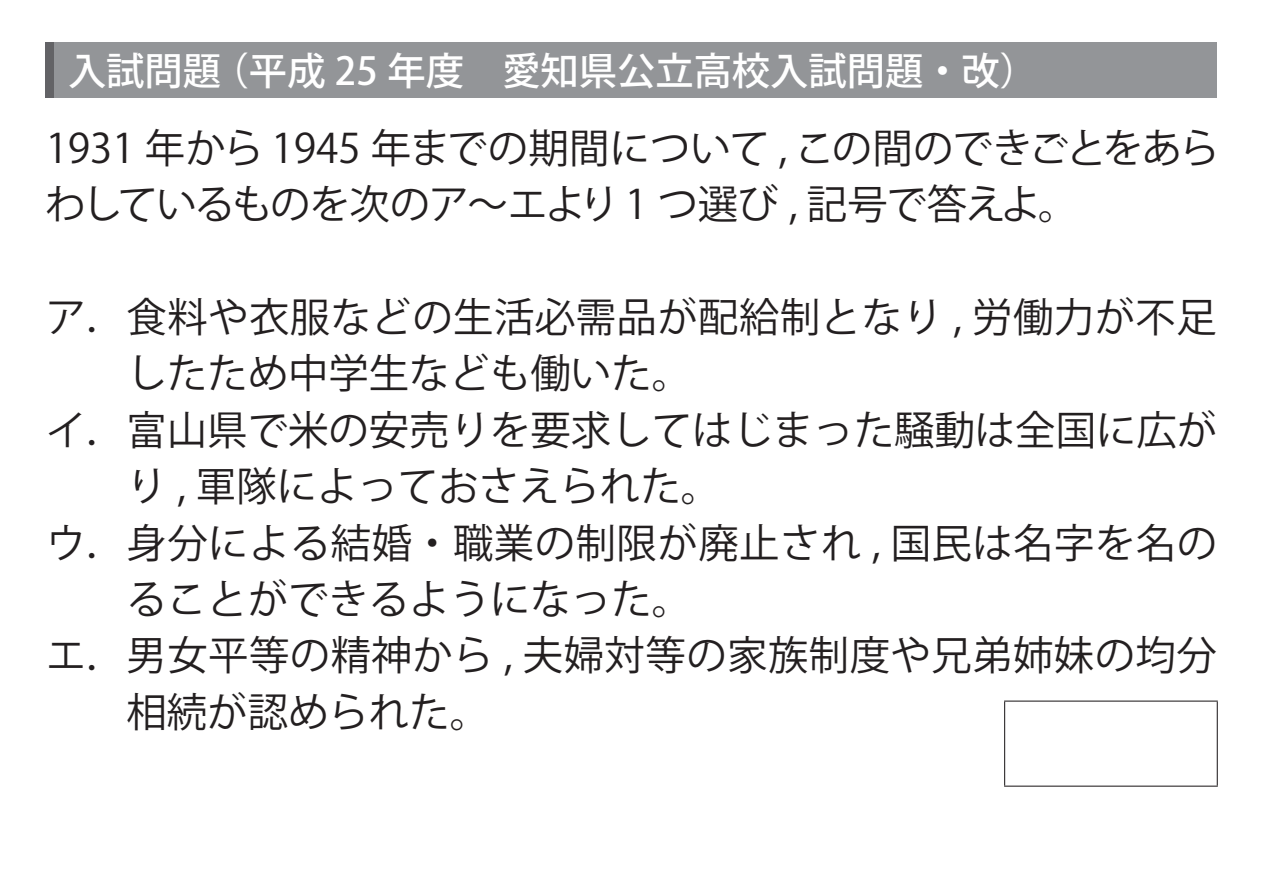
<style>
.page{position:relative;width:1263px;height:893px;background:#fff}
.page>*{position:absolute;margin:0;border:0;box-sizing:border-box;transform-origin:0 0}
.t1{font:40.35px "Koz Go Pr 6 N";color:#231f20}
.t2{font:40.35px/56.4px "Koz Go Pr 6 N";letter-spacing:-.02em;color:#231f20}
.t3{font:500 38.25px "Koz Go Pr 6 N";color:#fff}
</style>
<div class="page">
<div style="left:46px;top:43px;width:1171px;height:55px;background:#939598"></div>
<div style="left:46px;top:43px;width:8px;height:55px;background:#636366"></div>
<hr style="left:1004px;top:701px;width:214px;height:1px;background:#231f20">
<hr style="left:1004px;top:702px;width:1px;height:84px;background:#231f20">
<hr style="left:1217px;top:702px;width:1px;height:84px;background:#231f20">
<hr style="left:1004px;top:786px;width:214px;height:1px;background:#231f20">
<p class="t3" style="left:68px;top:49px;width:972px">入試問題 （平成 25 年度　愛知県公立高校入試問題・改）</p>
<p class="t2" style="left:45px;top:121px;width:1176px">1931 年から 1945 年までの期間について , この間のできごとをあらわしているものを次のア〜エより 1 つ選び , 記号で答えよ。</p>
<p class="t1" style="left:46px;top:295px;width:1173px">ア．食料や衣服などの生活必需品が配給制となり , 労働力が不足</p>
<p class="t1" style="left:126px;top:351px;width:567px">したため中学生なども働いた。</p>
<p class="t1" style="left:46px;top:407px;width:1173px">イ．富山県で米の安売りを要求してはじまった騒動は全国に広が</p>
<p class="t1" style="left:126px;top:464px;width:596px">り , 軍隊によっておさえられた。</p>
<p class="t1" style="left:46px;top:520px;width:1173px">ウ．身分による結婚・職業の制限が廃止され , 国民は名字を名の</p>
<p class="t1" style="left:126px;top:576px;width:567px">ることができるようになった。</p>
<p class="t1" style="left:46px;top:633px;width:1173px">エ．男女平等の精神から , 夫婦対等の家族制度や兄弟姉妹の均分</p>
<p class="t1" style="left:126px;top:689px;width:365px">相続が認められた。</p>
</div>
